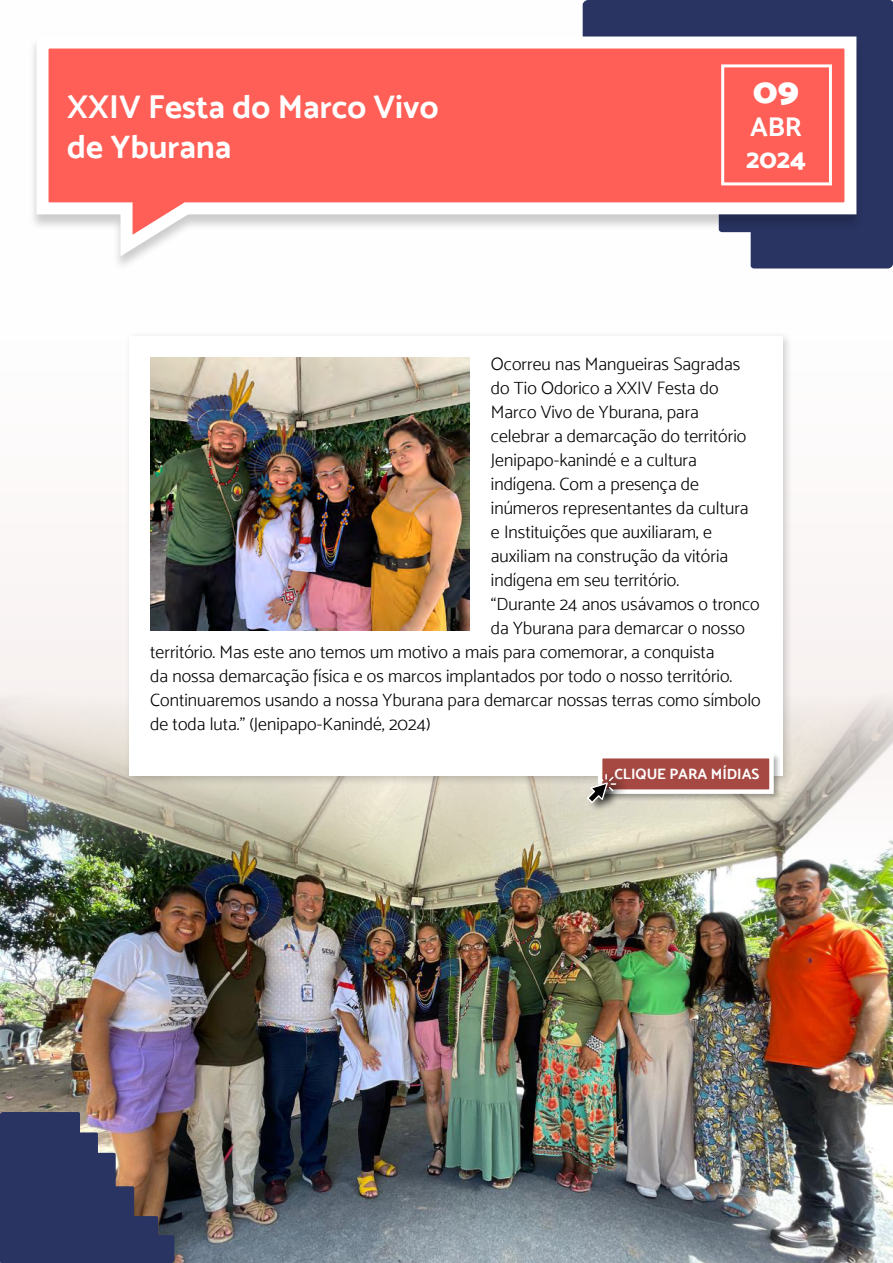
<style>
.page{position:relative;width:893px;height:1263px;background:#fff}
.page>*{position:absolute;margin:0;border:0;box-sizing:border-box;transform-origin:0 0}
.t1{font:36px "Mosk Ultra Bold 900";color:#fff}
.t2{font:33px/39.6px "Mosk Bold 700";color:#fff}
.t3{font:27px "Mosk Extra Bold 800";color:#fff}
.t4{font:27px "Mosk Bold 700";color:#fff}
.t5{font:18px "Mosk Light 300";color:#000}
.t6{font:15px "Mosk Bold 700";color:#fff}
</style>
<div class="page">
<img style="left:0;top:640px;width:893px;height:623px">
<div style="left:583px;top:0;width:310px;height:268px;background:#293462"></div>
<svg style="left:0;top:1112px;width:174px;height:151px;background:#434262"></svg>
<div style="left:28px;top:37px;width:837px;height:235px;background:#000;opacity:.2"></div>
<svg style="left:31px;top:31px;width:831px;height:236px"></svg>
<div style="left:721px;top:64px;width:111px;height:121px;border:3px solid #fff"></div>
<div style="left:124px;top:330px;width:670px;height:456px;background:#000;opacity:.2"></div>
<div style="left:129px;top:336px;width:653px;height:439px;background:#fff"></div>
<img style="left:150px;top:357px;width:320px;height:274px">
<div style="left:597px;top:752px;width:184px;height:49px;background:#000;opacity:.3"></div>
<div style="left:598px;top:754px;width:176px;height:40px;background:#a64942;border:4px solid #fff"></div>
<div style="left:587px;top:769px;width:43px;height:44px;background:#000;opacity:.8"></div>
<svg style="left:587px;top:774px;width:29px;height:29px"></svg>
<h2 class="t2" style="left:67px;top:86px;width:373px">XXIV Festa do Marco Vivo de Yburana</h2>
<h1 class="t1" style="left:753px;top:68px;width:47px">09</h1>
<h3 class="t4" style="left:750px;top:110px;width:53px">ABR</h3>
<h3 class="t3" style="left:746px;top:142px;width:61px">2024</h3>
<p class="t5" style="left:491px;top:354px;width:251px">Ocorreu nas Mangueiras Sagradas</p>
<p class="t5" style="left:491px;top:378px;width:229px">do Tio Odorico a XXIV Festa do</p>
<p class="t5" style="left:491px;top:401px;width:210px">Marco Vivo de Yburana, para</p>
<p class="t5" style="left:491px;top:425px;width:257px">celebrar a demarcação do território</p>
<p class="t5" style="left:491px;top:449px;width:207px">Jenipapo-kanindé e a cultura</p>
<p class="t5" style="left:491px;top:473px;width:210px">indígena. Com a presença de</p>
<p class="t5" style="left:491px;top:497px;width:259px">inúmeros representantes da cultura</p>
<p class="t5" style="left:491px;top:521px;width:223px">e Instituições que auxiliaram, e</p>
<p class="t5" style="left:491px;top:545px;width:239px">auxiliam na construção da vitória</p>
<p class="t5" style="left:491px;top:569px;width:190px">indígena em seu território.</p>
<p class="t5" style="left:491px;top:593px;width:270px">“Durante 24 anos usávamos o tronco</p>
<p class="t5" style="left:491px;top:617px;width:256px">da Yburana para demarcar o nosso</p>
<p class="t5" style="left:150px;top:641px;width:566px">território. Mas este ano temos um motivo a mais para comemorar, a conquista</p>
<p class="t5" style="left:150px;top:665px;width:584px">da nossa demarcação física e os marcos implantados por todo o nosso território.</p>
<p class="t5" style="left:150px;top:689px;width:612px">Continuaremos usando a nossa Yburana para demarcar nossas terras como símbolo</p>
<p class="t5" style="left:150px;top:713px;width:282px">de toda luta.” (Jenipapo-Kanindé, 2024)</p>
<p class="t6" style="left:614px;top:765px;width:147px">CLIQUE PARA MÍDIAS</p>
</div>
